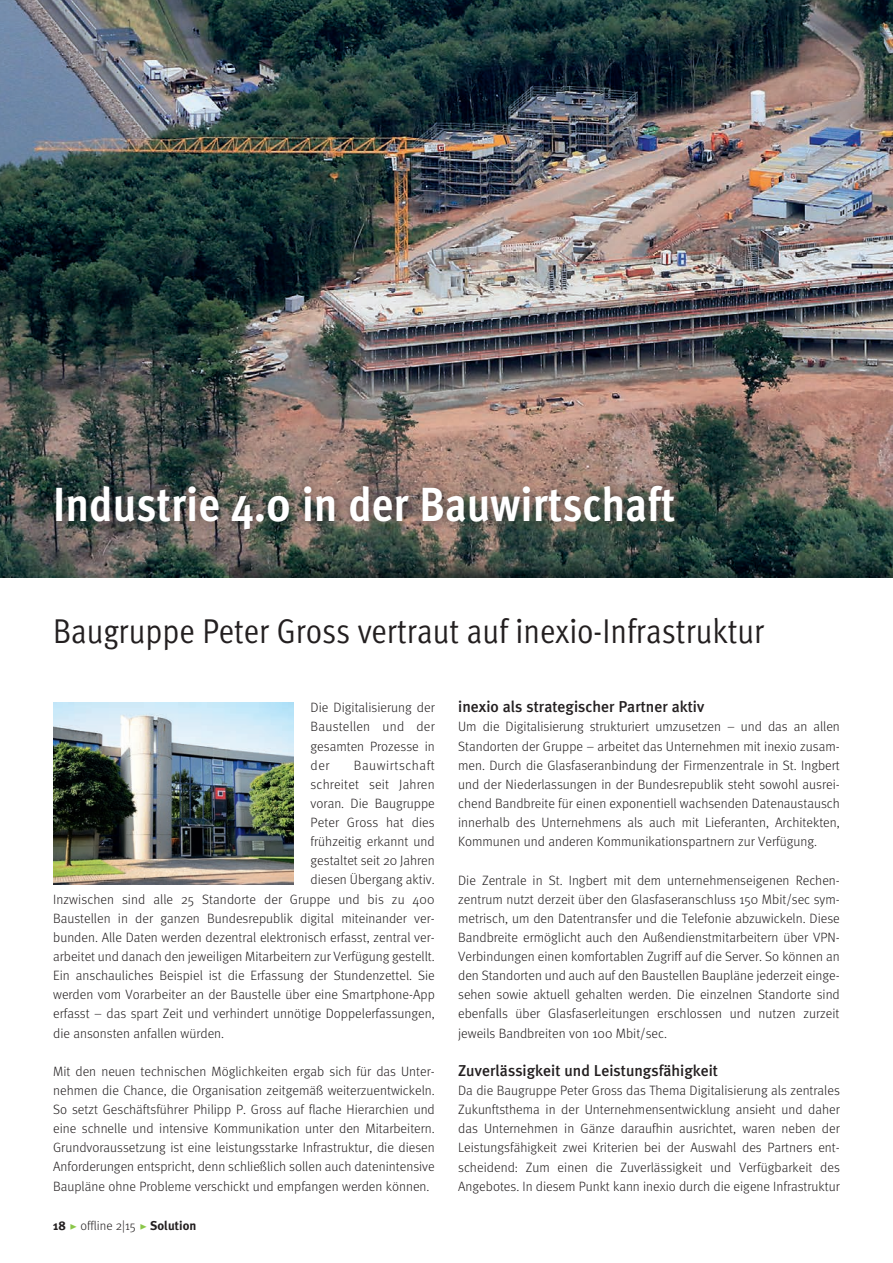
<style>
.page{position:relative;width:893px;height:1263px;background:#fff}
.page>*{position:absolute;margin:0;border:0;box-sizing:border-box;transform-origin:0 0}
.t1{font:700 condensed 48px "Meta OT";color:#fff}
.t2{font:34.5px "Meta OT Cond Norm";color:#231f20}
.t3{font:500 15.75px "Meta Plus";color:#231f20}
.t4{font:300 13.5px/19.2px "Meta";color:#231f20;text-align:justify}
.t5{font:300 13.5px "Meta";letter-spacing:.04em;color:#231f20}
.t6{font:300 12.75px "Meta";color:#231f20}
.s1{font-family:"Meta Plus";font-weight:700}
.s2{font-family:"Meta Light Expert";font-weight:400;font-size:18px;color:#8ac648}
</style>
<div class="page">
<img style="left:0;top:0;width:893px;height:578px">
<svg style="left:229px;top:551px;width:664px;height:27px;background:#283a36"></svg>
<div style="left:49px;top:477px;width:636px;height:61px;background:#231f20;opacity:.55"></div>
<img style="left:53px;top:703px;width:241px;height:181px">
<h1 class="t1" style="left:53px;top:474px;width:624px">Industrie 4.0 in der Bauwirtschaft</h1>
<h2 class="t2" style="left:53px;top:609px;width:713px">Baugruppe Peter Gross vertraut auf inexio-Infrastruktur</h2>
<p class="t4" style="left:311px;top:698px;width:126px">Die Digitalisierung der Baustellen und der gesamten Prozesse in der</p>
<p class="t5" style="left:354px;top:757px;width:83px">Bauwirtschaft</p>
<p class="t4" style="left:311px;top:774px;width:126px">schreitet seit Jahren</p>
<p class="t4" style="left:311px;top:793px;width:126px">voran. Die Baugruppe</p>
<p class="t4" style="left:311px;top:813px;width:126px">Peter Gross hat dies</p>
<p class="t4" style="left:311px;top:832px;width:126px">frühzeitig erkannt und</p>
<p class="t4" style="left:311px;top:851px;width:126px">gestaltet seit 20 Jahren</p>
<p class="t4" style="left:311px;top:870px;width:126px">diesen Übergang aktiv.</p>
<p class="t4" style="left:53px;top:889px;width:383px">Inzwischen sind alle 25 Standorte der Gruppe und bis zu 400</p>
<p class="t4" style="left:53px;top:908px;width:383px">Baustellen in der ganzen Bundesrepublik digital miteinander ver-</p>
<p class="t4" style="left:53px;top:927px;width:383px">bunden. Alle Daten werden dezentral elektronisch erfasst, zentral ver-</p>
<p class="t4" style="left:53px;top:947px;width:383px">arbeitet und danach den jeweiligen Mitarbeitern zur Verfügung gestellt.</p>
<p class="t4" style="left:53px;top:966px;width:383px">Ein anschauliches Beispiel ist die Erfassung der Stundenzettel. Sie</p>
<p class="t4" style="left:53px;top:985px;width:383px">werden vom Vorarbeiter an der Baustelle über eine Smartphone-App</p>
<p class="t4" style="left:53px;top:1004px;width:383px">erfasst – das spart Zeit und verhindert unnötige Doppelerfassungen,</p>
<p class="t4" style="left:53px;top:1023px;width:173px">die ansonsten anfallen würden.</p>
<p class="t4" style="left:53px;top:1061px;width:383px">Mit den neuen technischen Möglichkeiten ergab sich für das Unter&shy;nehmen die Chance, die Organisation zeitgemäß weiterzuentwickeln.<br>So setzt Geschäftsführer Philipp P. Gross auf flache Hierarchien und eine schnelle und intensive Kommunikation unter den Mitarbeitern.<br>Grundvoraussetzung ist eine leistungsstarke Infrastruktur, die diesen Anforderungen entspricht, denn schließlich sollen auch datenintensive Baupläne ohne Probleme verschickt und empfangen werden können.</p>
<p class="t6" style="left:53px;top:1219px;width:145px"><span class="s1">18</span> <span class="s2">@</span> offline 2|15 <span class="s2">@</span> <span class="s1">Solution</span></p>
<p class="t3" style="left:458px;top:698px;width:248px">inexio als strategischer Partner aktiv</p>
<p class="t4" style="left:458px;top:717px;width:383px">Um die Digitalisierung strukturiert umzusetzen – und das an allen Standorten der Gruppe – arbeitet das Unternehmen mit inexio zusam&shy;men. Durch die Glasfaseranbindung der Firmenzentrale in St. Ingbert und der Niederlassungen in der Bundesrepublik steht sowohl ausrei&shy;chend Bandbreite für einen exponentiell wachsenden Datenaustausch innerhalb des Unternehmens als auch mit Lieferanten, Architekten, Kommunen und anderen Kommunikationspartnern zur Verfügung.</p>
<p class="t4" style="left:458px;top:870px;width:383px">Die Zentrale in St. Ingbert mit dem unternehmenseigenen Rechen&shy;zentrum nutzt derzeit über den Glasfaseranschluss 150 Mbit/sec sym&shy;metrisch, um den Datentransfer und die Telefonie abzuwickeln. Diese Bandbreite ermöglicht auch den Außendienstmitarbeitern über VPN-Verbindungen einen komfortablen Zugriff auf die Server. So können an den Standorten und auch auf den Baustellen Baupläne jederzeit einge&shy;sehen sowie aktuell gehalten werden. Die einzelnen Standorte sind ebenfalls über Glasfaserleitungen erschlossen und nutzen zurzeit jeweils Bandbreiten von 100 Mbit/sec.</p>
<p class="t3" style="left:458px;top:1061px;width:261px">Zuverlässigkeit und Leistungsfähigkeit</p>
<p class="t4" style="left:458px;top:1081px;width:383px">Da die Baugruppe Peter Gross das Thema Digitalisierung als zentrales Zukunftsthema in der Unternehmensentwicklung ansieht und daher das Unternehmen in Gänze daraufhin ausrichtet, waren neben der Leistungsfähigkeit zwei Kriterien bei der Auswahl des Partners ent&shy;scheidend: Zum einen die Zuverlässigkeit und Verfügbarkeit des Angebotes. In diesem Punkt kann inexio durch die eigene Infrastruktur</p>
</div>
